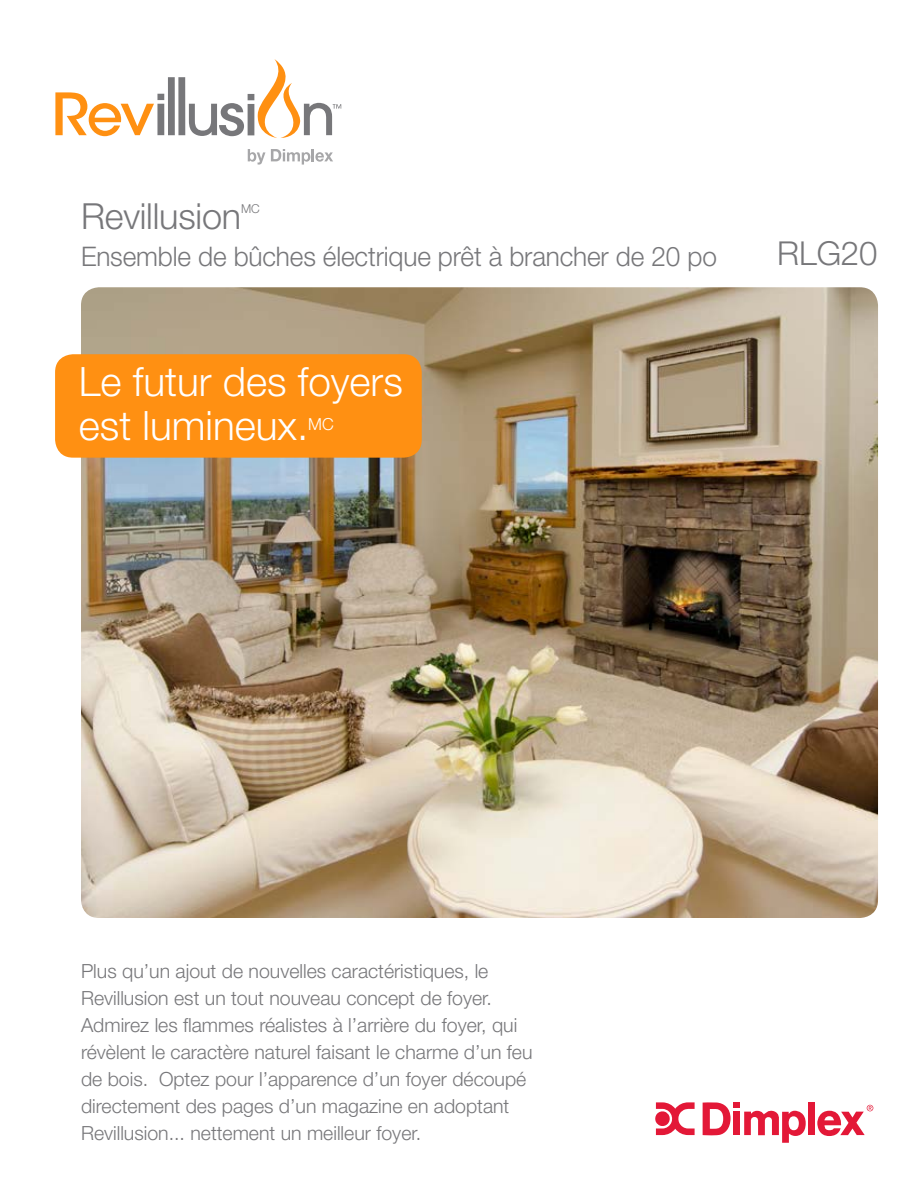
<style>
.page{position:relative;width:918px;height:1188px;background:#fff}
.page>*{position:absolute;margin:0;border:0;box-sizing:border-box;transform-origin:0 0}
.t1{font:300 40.5px/43.5px "Helvetica Neue LT Std";color:#fff}
.t2{font:300 36px "Helvetica Neue LT Std";letter-spacing:-.005em;color:#77777a}
.t3{font:300 33px "Helvetica Neue LT Std";letter-spacing:-.005em;color:#77777a}
.t4{font:300 27px "Helvetica Neue LT Std";letter-spacing:-.005em;color:#77777a}
.t5{font:300 19.5px/27px "Helvetica Neue LT Std";color:#77777a}
.t6{font:300 16.65px "Helvetica Neue LT Std";color:#fff}
.t7{font:300 12.3px "Helvetica Neue LT Std";color:#77777a}
</style>
<div class="page">
<img style="left:81px;top:287px;width:797px;height:631px">
<div style="left:55px;top:354px;width:367px;height:104px;background:#ff9012;border-radius:18px"></div>
<svg style="left:703px;top:1102px;width:103px;height:41px"></svg>
<div style="left:808px;top:1103px;width:7px;height:32px;background:#e31837"></div>
<svg style="left:817px;top:1105px;width:56px;height:31px"></svg>
<svg style="left:655px;top:1102px;width:40px;height:33px"></svg>
<div style="left:168px;top:77px;width:7px;height:58px;background:#77777a"></div>
<div style="left:178px;top:77px;width:7px;height:58px;background:#77777a"></div>
<svg style="left:55px;top:92px;width:109px;height:44px"></svg>
<svg style="left:189px;top:59px;width:152px;height:79px"></svg>
<svg style="left:248px;top:149px;width:17px;height:16px"></svg>
<svg style="left:271px;top:149px;width:62px;height:16px"></svg>
<h2 class="t2" style="left:81px;top:194px;width:162px">Revillusion</h2>
<p class="t7" style="left:241px;top:201px;width:20px">MC</p>
<h3 class="t4" style="left:81px;top:240px;width:637px">Ensemble de bûches électrique prêt à brancher de 20 po</h3>
<h3 class="t3" style="left:777px;top:234px;width:102px">RLG20</h3>
<h1 class="t1" style="left:79px;top:359px;width:326px">Le futur des foyers est lumineux.</h1>
<p class="t6" style="left:308px;top:414px;width:27px">MC</p>
<p class="t5" style="left:81px;top:957px;width:453px">Plus qu’un ajout de nouvelles caractéristiques, le Revillusion est un tout nouveau concept de foyer.<br>Admirez les flammes réalistes à l’arrière du foyer, qui révèlent le caractère naturel faisant le charme d’un feu de bois. Optez pour l’apparence d’un foyer découpé directement des pages d’un magazine en adoptant Revillusion... nettement un meilleur foyer.</p>
</div>
